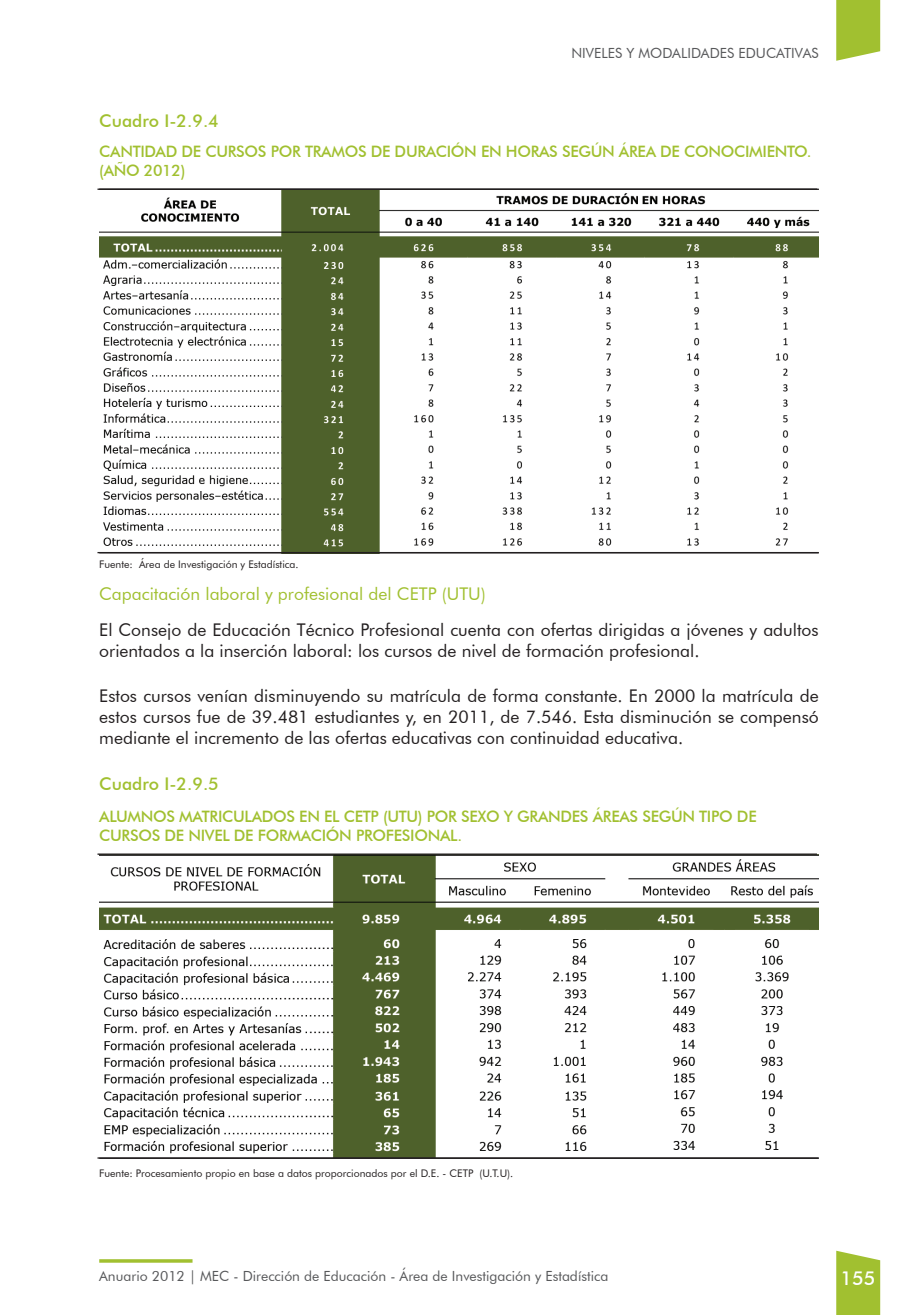
<style>
.page{position:relative;width:918px;height:1315px;background:#fff}
.page>*{position:absolute;margin:0;border:0;box-sizing:border-box;transform-origin:0 0}
.t1{font:500 19.25px "Futura BT";color:#fff}
.t2{font:17.5px/21px "Futura BT";color:#231f20}
.t3{font:17.5px "Futura BT";color:#a1c030}
.t4{font:500 17.5px "Futura BT";color:#a1c030}
.t5{font:500 15.75px/18.9px "Futura BT";letter-spacing:-.02em;color:#a1c030}
.t6{font:14px "Futura BT";color:#57585a}
.t7{font:10.5px "Futura BT";color:#231f20}
</style>
<div class="page">
<svg style="left:836px;top:0;width:44px;height:61px;background:#a9c542"></svg>
<svg style="left:836px;top:1250px;width:44px;height:65px;background:#a9c542"></svg>
<hr style="left:99px;top:1259px;width:93px;height:3px;background:#a1c030">
<img style="left:99px;top:190px;width:720px;height:364px">
<img style="left:99px;top:854px;width:720px;height:303px">
<hr style="left:99px;top:1157px;width:720px;height:2px;background:#231f20">
<hr style="left:99px;top:188px;width:720px;height:2px;background:#231f20">
<hr style="left:97px;top:188px;width:720px;height:2px;background:#231f20">
<hr style="left:97px;top:853px;width:720px;height:2px;background:#231f20">
<hr style="left:97px;top:552px;width:722px;height:1px;background:#231f20">
<hr style="left:97px;top:1157px;width:722px;height:1px;background:#231f20">
<p class="t4" style="left:99px;top:111px;width:121px">Cuadro I-2.9.4</p>
<p class="t6" style="left:571px;top:44px;width:249px">NIVELES Y MODALIDADES EDUCATIVAS</p>
<p class="t5" style="left:99px;top:142px;width:714px">CANTIDAD DE CURSOS POR TRAMOS DE DURACIÓN EN HORAS SEGÚN ÁREA DE CONOCIMIENTO. (AÑO 2012)</p>
<p class="t7" style="left:99px;top:557px;width:201px">Fuente: Área de Investigación y Estadística.</p>
<p class="t3" style="left:99px;top:583px;width:388px">Capacitación laboral y profesional del CETP (UTU)</p>
<p class="t2" style="left:99px;top:619px;width:721px">El Consejo de Educación Técnico Profesional cuenta con ofertas dirigidas a jóvenes y adultos orientados a la inserción laboral: los cursos de nivel de formación profesional.</p>
<p class="t2" style="left:99px;top:685px;width:721px;text-align:justify">Estos cursos venían disminuyendo su matrícula de forma constante. En 2000 la matrícula de estos cursos fue de 39.481 estudiantes y, en 2011, de 7.546. Esta disminución se compensó mediante el incremento de las ofertas educativas con continuidad educativa.</p>
<p class="t4" style="left:99px;top:773px;width:121px">Cuadro I-2.9.5</p>
<p class="t5" style="left:99px;top:807px;width:659px">ALUMNOS MATRICULADOS EN EL CETP (UTU) POR SEXO Y GRANDES ÁREAS SEGÚN TIPO DE<br>CURSOS DE NIVEL DE FORMACIÓN PROFESIONAL.</p>
<p class="t7" style="left:99px;top:1166px;width:415px">Fuente: Procesamiento propio en base a datos proporcionados por el D.E. - CETP (U.T.U).</p>
<p class="t6" style="left:99px;top:1267px;width:510px">Anuario 2012 | MEC - Dirección de Educación - Área de Investigación y Estadística</p>
<p class="t1" style="left:840px;top:1266px;width:36px">155</p>
</div>
